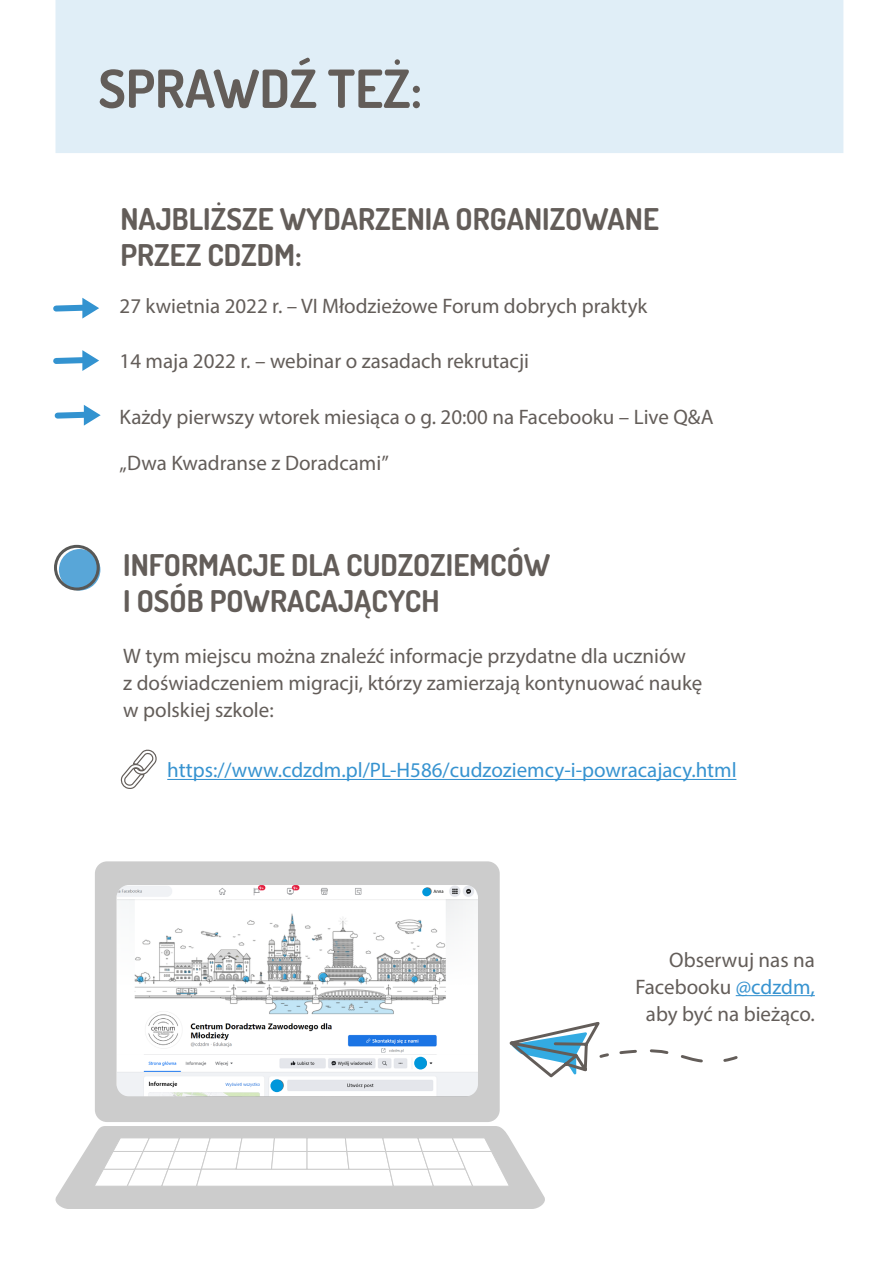
<style>
.page{position:relative;width:893px;height:1263px;background:#fff}
.page>*{position:absolute;margin:0;border:0;box-sizing:border-box;transform-origin:0 0}
.t1{font:700 52.5px "Dosis";color:#635d59}
.t2{font:700 30px/36px "Dosis";color:#635d59}
.t3{font:21px/27px "Myriad Pro";color:#635d59}
.t4{font:21px "Myriad Pro";color:#3793d0}
.s1{color:#3793d0}
</style>
<div class="page">
<div style="left:59px;top:549px;width:41px;height:41px;background:#58a6d8;border-radius:50%"></div>
<div style="left:54px;top:545px;width:46px;height:45px;border:3px solid #585856;border-radius:50%"></div>
<svg style="left:121px;top:749px;width:36px;height:40px"></svg>
<hr style="left:167px;top:779px;width:569px;height:1px;background:#3793d0">
<div style="left:55px;top:0;width:788px;height:153px;background:#e0eef7"></div>
<svg style="left:53px;top:298px;width:46px;height:21px"></svg>
<svg style="left:53px;top:350px;width:46px;height:21px"></svg>
<svg style="left:54px;top:405px;width:47px;height:21px"></svg>
<svg style="left:95px;top:861px;width:405px;height:261px"></svg>
<svg style="left:55px;top:1126px;width:490px;height:83px"></svg>
<div style="left:270px;top:1079px;width:13px;height:13px;background:#0097db;border-radius:50%"></div>
<div style="left:414px;top:1057px;width:13px;height:12px;background:#0097db;border-radius:50%"></div>
<div style="left:422px;top:888px;width:9px;height:8px;background:#0097db;border-radius:50%"></div>
<hr style="left:736px;top:995px;width:79px;height:1px;background:#3793d0">
<svg style="left:509px;top:1022px;width:229px;height:56px"></svg>
<p class="t1" style="left:98px;top:55px;width:325px">SPRAWDŹ TEŻ:</p>
<p class="t2" style="left:120px;top:201px;width:540px">NAJBLIŻSZE WYDARZENIA ORGANIZOWANE<br>PRZEZ CDZDM:</p>
<p class="t3" style="left:120px;top:293px;width:529px">27 kwietnia 2022 r. – VI Młodzieżowe Forum dobrych praktyk</p>
<p class="t3" style="left:120px;top:348px;width:411px">14 maja 2022 r. – webinar o zasadach rekrutacji</p>
<p class="t3" style="left:120px;top:403px;width:595px">Każdy pierwszy wtorek miesiąca o g. 20:00 na Facebooku – Live Q&amp;A</p>
<p class="t3" style="left:120px;top:449px;width:271px">„Dwa Kwadranse z Doradcami”</p>
<p class="t2" style="left:123px;top:546px;width:429px">INFORMACJE DLA CUDZOZIEMCÓW<br>I OSÓB POWRACAJĄCYCH</p>
<p class="t3" style="left:123px;top:642px;width:581px">W tym miejscu można znaleźć informacje przydatne dla uczniów<br>z doświadczeniem migracji, którzy zamierzają kontynuować naukę w polskiej szkole:</p>
<p class="t4" style="left:167px;top:757px;width:571px">https://www.cdzdm.pl/PL-H586/cudzoziemcy-i-powracajacy.html</p>
<p class="t3" style="left:635px;top:946px;width:181px;text-align:right">Obserwuj nas na<br>Facebooku <span class="s1">@cdzdm, </span>aby być na bieżąco.</p>
</div>
